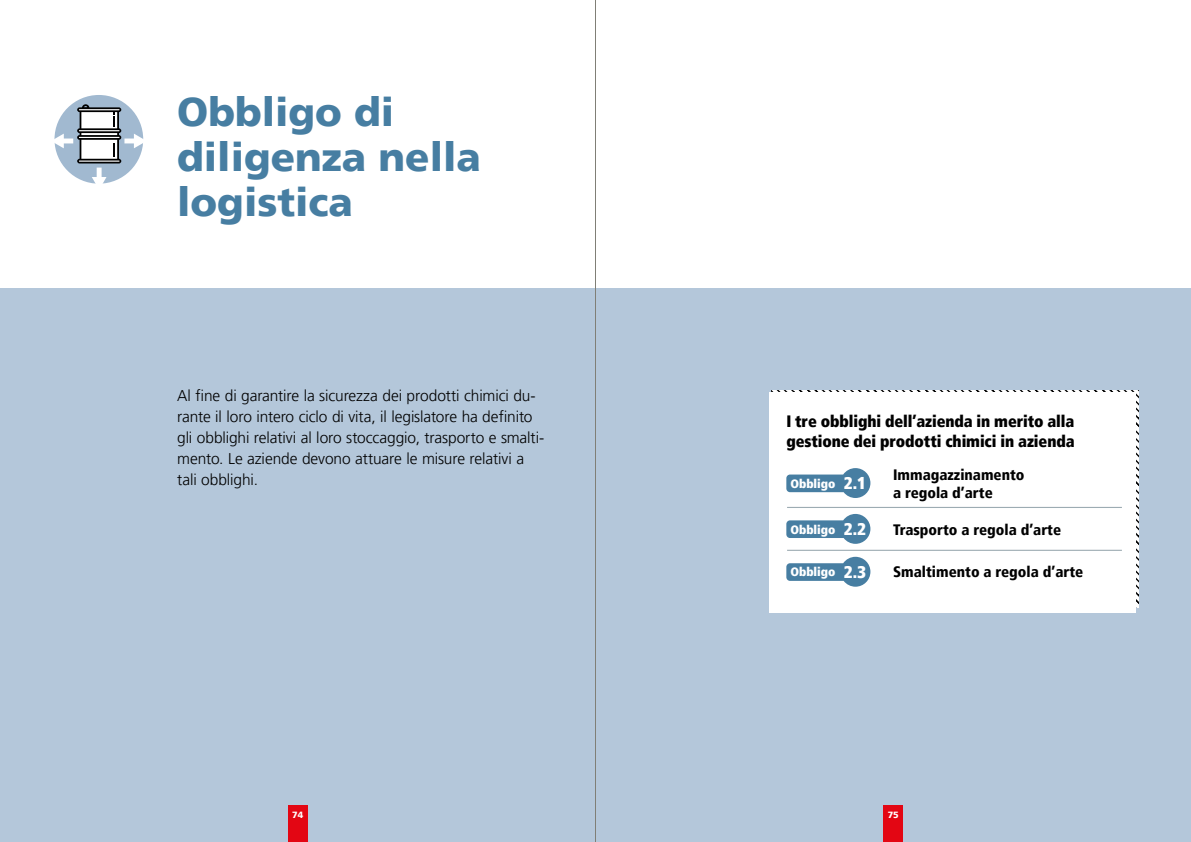
<style>
.page{position:relative;width:1191px;height:842px;background:#fff}
.page>*{position:absolute;margin:0;border:0;box-sizing:border-box;transform-origin:0 0}
.H2_Kapiteluntertitel_Blau{font:900 40px/45px "Frutiger LT Pro";color:#477ea2}
.t1{font:900 condensed 16.4px/19.7px "Frutiger LT Pro";letter-spacing:-.005em;color:#000}
.Lead_1{font:300 15.5px/21px "Frutiger LT Pro";letter-spacing:-.01em;color:#000}
.t2{font:900 condensed 15.1px/18.1px "Frutiger LT Pro";color:#000}
.t3{font:900 condensed 12.3px "Frutiger LT Pro";color:#fff}
.t4{font:900 9px "Frutiger LT Pro";color:#fff}
.s1{font-size:17.1px}
</style>
<div class="page">
<div style="left:0;top:288px;width:1191px;height:554px;background:#b4c7da"></div>
<div style="left:54px;top:95px;width:89px;height:89px;background:#a1b9d0;border-radius:50%"></div>
<svg style="left:54px;top:104px;width:90px;height:80px"></svg>
<div style="left:883px;top:805px;width:20px;height:37px;background:#e30613"></div>
<div style="left:288px;top:805px;width:20px;height:37px;background:#e30613"></div>
<div style="left:769px;top:392px;width:367px;height:220px;background:#fff"></div>
<hr style="left:787px;top:507px;width:335px;height:1px;background:#9dacb3">
<hr style="left:787px;top:550px;width:335px;height:1px;background:#9dacb3">
<svg style="left:786px;top:468px;width:84px;height:30px"></svg>
<svg style="left:786px;top:514px;width:84px;height:30px"></svg>
<svg style="left:786px;top:557px;width:84px;height:30px"></svg>
<hr style="left:595px;top:0;width:1px;height:842px;background:#807f76">
<h2 class="H2_Kapiteluntertitel_Blau" style="left:177px;top:89px;width:305px">Obbligo di diligenza nella logistica</h2>
<p class="Lead_1" style="left:177px;top:386px;width:369px">Al fine di garantire la sicurezza dei prodotti chimici du&shy;rante il loro intero ciclo di vita, il legislatore ha definito gli obblighi relativi al loro stoccaggio, trasporto e smalti&shy;mento. Le aziende devono attuare le misure relativi a tali obblighi.</p>
<p class="t1" style="left:786px;top:411px;width:290px">I tre obblighi dell’azienda in merito alla gestione dei prodotti chimici in azienda</p>
<p class="t3" style="left:790px;top:476px;width:77px">Obbligo <span class="s1">2.1</span></p>
<p class="t3" style="left:790px;top:522px;width:77px">Obbligo <span class="s1">2.2</span></p>
<p class="t3" style="left:790px;top:565px;width:77px">Obbligo <span class="s1">2.3</span></p>
<p class="t2" style="left:893px;top:466px;width:133px">Immagazzinamento a regola d’arte</p>
<p class="t2" style="left:893px;top:521px;width:170px">Trasporto a regola d’arte</p>
<p class="t2" style="left:893px;top:563px;width:192px">Smaltimento a regola d’arte</p>
<p class="t4" style="left:292px;top:809px;width:13px">74</p>
<p class="t4" style="left:887px;top:809px;width:13px">75</p>
</div>
